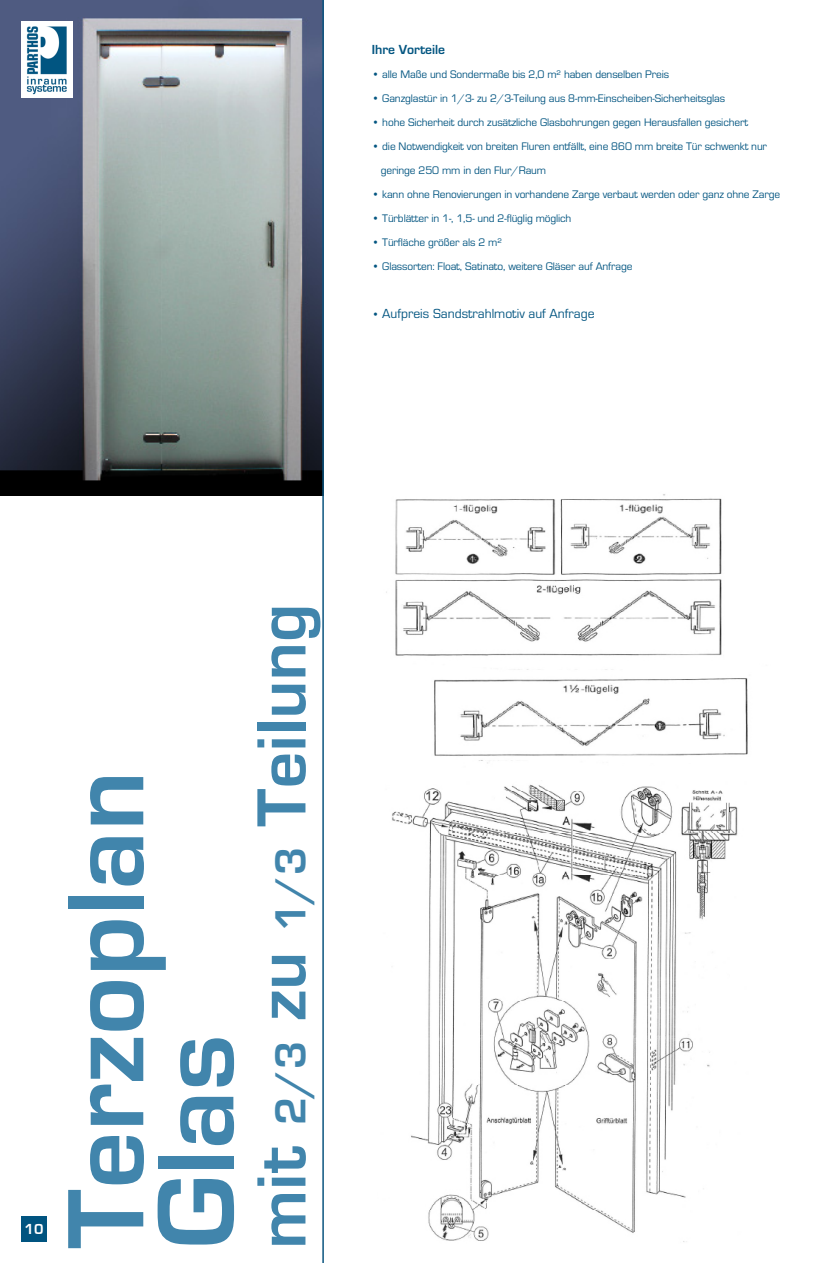
<style>
.page{position:relative;width:830px;height:1263px;background:#fff}
.page>*{position:absolute;margin:0;border:0;box-sizing:border-box;transform-origin:0 0}
.Normaal{font:700 112.5px "Eurostile";letter-spacing:.005em;color:#4185ac}
.Normaal-2{font:700 72px "Eurostile";letter-spacing:.005em;color:#4185ac}
.Normaal-3{font:700 15px "Eurostile";color:#fff}
.t1{font:13.65px "Eurostile";color:#005480}
.t2{font:700 13.65px "Eurostile";color:#005480}
.t3{font:11.4px/24px "Eurostile";letter-spacing:-.01em;color:#005480}
.s1{font-size:11.4px}
.s2{font-size:45px}
</style>
<div class="page">
<img style="left:392px;top:784px;width:346px;height:458px">
<img style="left:0;top:0;width:322px;height:495px">
<div style="left:21px;top:1216px;width:26px;height:26px;background:#005480"></div>
<hr style="left:322px;top:0;width:2px;height:1263px;background:#0c5580">
<img style="left:21px;top:21px;width:51px;height:77px">
<img style="left:386px;top:494px;width:362px;height:270px">
<p class="t2" style="left:371px;top:40px;width:75px">Ihre Vorteile</p>
<p class="t3" style="left:371px;top:62px;width:299px">• alle Maße und Sondermaße bis 2,0 m² haben denselben Preis</p>
<p class="t3" style="left:371px;top:86px;width:355px">• Ganzglastür in 1/3- zu 2/3-Teilung aus 8-mm-Einscheiben-Sicherheitsglas</p>
<p class="t3" style="left:371px;top:110px;width:377px">• hohe Sicherheit durch zusätzliche Glasbohrungen gegen Herausfallen gesichert</p>
<p class="t3" style="left:380px;top:134px;width:387px;text-indent:-9px">• die Notwendigkeit von breiten Fluren entfällt, eine 860 mm breite Tür schwenkt nur geringe 250 mm in den Flur/Raum</p>
<p class="t3" style="left:371px;top:182px;width:409px">• kann ohne Renovierungen in vorhandene Zarge verbaut werden oder ganz ohne Zarge</p>
<p class="t3" style="left:371px;top:206px;width:201px">• Türblätter in 1-, 1,5- und 2-flüglig möglich</p>
<p class="t3" style="left:371px;top:230px;width:132px">• Türfläche größer als 2 m²</p>
<p class="t3" style="left:371px;top:254px;width:262px">• Glassorten: Float, Satinato, weitere Gläser auf Anfrage</p>
<p class="t1" style="left:371px;top:304px;width:224px"><span class="s1">•</span> Aufpreis Sandstrahlmotiv auf Anfrage</p>
<p class="Normaal-3" style="left:25px;top:1220px;width:20px">10</p>
<p class="Normaal" style="left:25px;top:1249px;width:479px;rotate:-90deg">Terzoplan</p>
<p class="Normaal" style="left:115px;top:1249px;width:216px;rotate:-90deg">Glas</p>
<p class="Normaal-2" style="left:230px;top:1249px;width:646px;rotate:-90deg">mit <span class="s2">2/3</span> zu <span class="s2">1/3</span> Teilung</p>
</div>
